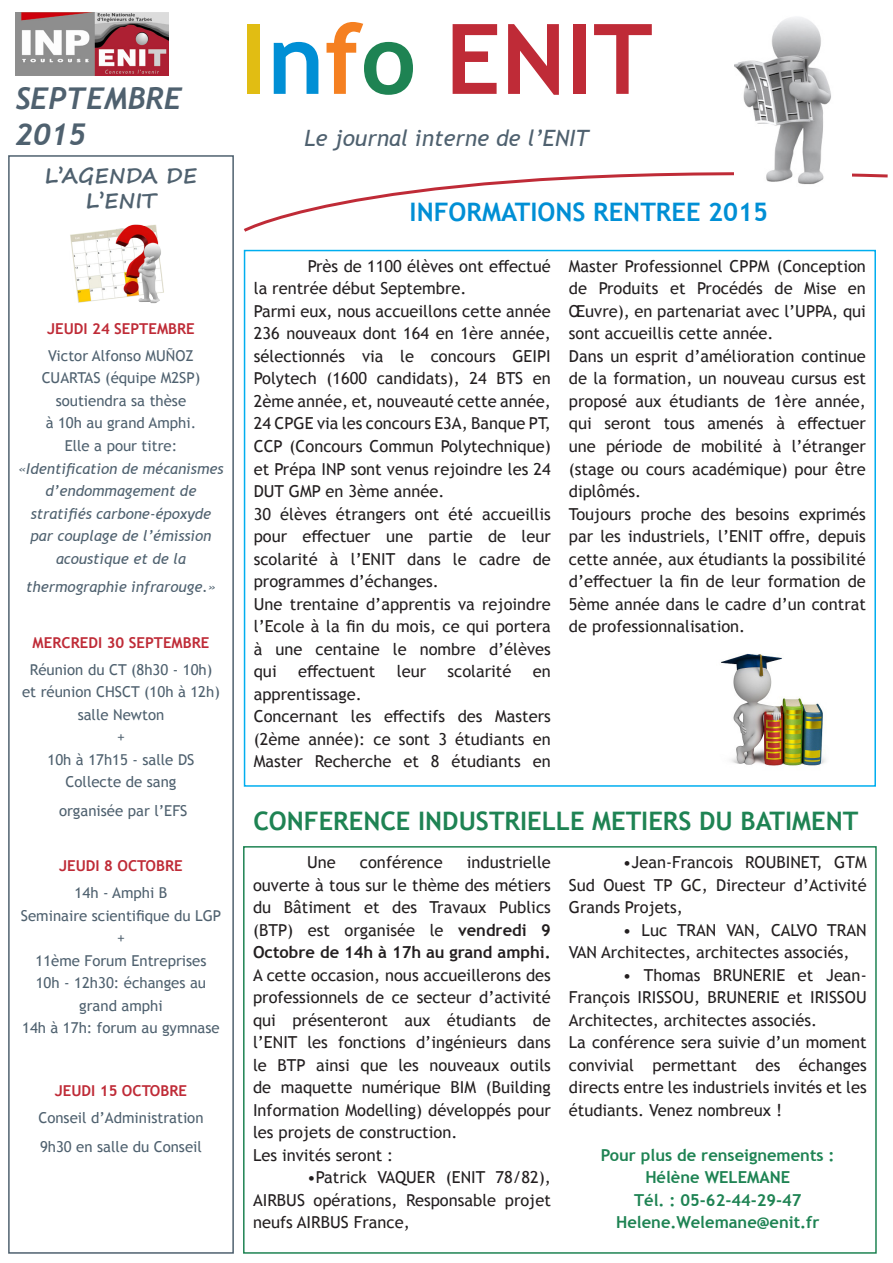
<style>
.page{position:relative;width:893px;height:1263px;background:#fff}
.page>*{position:absolute;margin:0;border:0;box-sizing:border-box;transform-origin:0 0}
.t1{font:700 97.5px "Trebuchet MS";color:#bf2b37}
.t2{font:italic 700 30px/36px "Trebuchet";color:#4f616f}
.t3{font:700 25.5px "Trebuchet MS";color:#1e8353}
.t4{font:700 25.5px "Trebuchet MS";color:#008fd5}
.t5{font:italic 22.5px "Trebuchet MS";color:#4f616f}
.t6{font:700 21px/25.2px "Segoe Print";color:#4f616f;text-align:center}
.t7{font:16.5px/22.5px "Trebuchet MS";color:#231f20;text-align:justify}
.t8{font:700 16.5px "Trebuchet MS";color:#1e8353}
.t9{font:15px/22.5px "Trebuchet MS";color:#4f616f;text-align:center}
.t10{font:italic 15px/22.5px "Trebuchet MS";color:#4f616f;text-align:center}
.t11{font:700 15px "Trebuchet MS";color:#bf2b37}
.s1{color:#e1bd13}
.s2{color:#008fd5}
.s3{color:#f58021}
.s4{color:#1e8353}
.s5{font-weight:700}
</style>
<div class="page">
<div style="left:8px;top:155px;width:226px;height:1099px;border:2px solid #4f616f"></div>
<div style="left:244px;top:250px;width:632px;height:537px;border:2px solid #00aeef"></div>
<div style="left:243px;top:846px;width:634px;height:408px;border:2px solid #1e8353"></div>
<svg style="left:244px;top:172px;width:644px;height:60px"></svg>
<img style="left:734px;top:17px;width:117px;height:183px">
<img style="left:70px;top:224px;width:94px;height:80px">
<img style="left:720px;top:653px;width:106px;height:113px">
<img style="left:16px;top:13px;width:152px;height:63px">
<p class="t2" style="left:16px;top:80px;width:168px">SEPTEMBRE<br>2015</p>
<p class="t6" style="left:45px;top:162px;width:154px">L’AGENDA DE<br>L’ENIT</p>
<p class="t11" style="left:47px;top:319px;width:149px">JEUDI 24 SEPTEMBRE</p>
<p class="t9" style="left:42px;top:344px;width:160px">Victor Alfonso MUÑOZ<br>CUARTAS (équipe M2SP) soutiendra sa thèse</p>
<p class="t9" style="left:46px;top:412px;width:152px">à 10h au grand Amphi.</p>
<p class="t9" style="left:65px;top:434px;width:114px">Elle a pour titre:</p>
<p class="t10" style="left:18px;top:457px;width:207px">«Identification de mécanismes d’endommagement de stratifiés carbone-époxyde par couplage de l’émission acoustique et de la</p>
<p class="t10" style="left:26px;top:575px;width:191px">thermographie infrarouge.»</p>
<p class="t11" style="left:33px;top:633px;width:178px">MERCREDI 30 SEPTEMBRE</p>
<p class="t9" style="left:30px;top:658px;width:184px">Réunion du CT (8h30 - 10h)</p>
<p class="t9" style="left:22px;top:680px;width:199px">et réunion CHSCT (10h à 12h)</p>
<p class="t9" style="left:78px;top:703px;width:88px">salle Newton</p>
<p class="t9" style="left:117px;top:725px;width:9px">+</p>
<p class="t9" style="left:48px;top:748px;width:148px">10h à 17h15 - salle DS</p>
<p class="t9" style="left:66px;top:770px;width:112px">Collecte de sang</p>
<p class="t9" style="left:59px;top:799px;width:130px">organisée par l’EFS</p>
<p class="t11" style="left:59px;top:856px;width:125px">JEUDI 8 OCTOBRE</p>
<p class="t9" style="left:75px;top:881px;width:94px">14h - Amphi B</p>
<p class="t9" style="left:21px;top:904px;width:202px">Seminaire scientifique du LGP</p>
<p class="t9" style="left:117px;top:926px;width:9px">+</p>
<p class="t9" style="left:36px;top:949px;width:172px">11ème Forum Entreprises</p>
<p class="t9" style="left:36px;top:971px;width:172px">10h - 12h30: échanges au grand amphi</p>
<p class="t9" style="left:22px;top:1016px;width:199px">14h à 17h: forum au gymnase</p>
<p class="t11" style="left:55px;top:1081px;width:134px">JEUDI 15 OCTOBRE</p>
<p class="t9" style="left:38px;top:1106px;width:167px">Conseil d’Administration</p>
<p class="t9" style="left:40px;top:1135px;width:163px">9h30 en salle du Conseil</p>
<p class="t1" style="left:240px;top:-2px;width:414px"><span class="s1">I</span><span class="s2">n</span><span class="s3">f</span><span class="s4">o</span> ENIT</p>
<p class="t5" style="left:304px;top:125px;width:286px">Le journal interne de l’ENIT</p>
<p class="t4" style="left:410px;top:196px;width:360px">INFORMATIONS RENTREE 2015</p>
<p class="t7" style="left:254px;top:255px;width:299px;text-indent:54px">Près de 1100 élèves ont effectué la rentrée début Septembre.</p>
<p class="t7" style="left:254px;top:300px;width:299px">Parmi eux, nous accueillons cette année 236 nouveaux dont 164 en 1ère année, sélectionnés via le concours GEIPI Polytech (1600 candidats), 24 BTS en 2ème année, et, nouveauté cette année, 24 CPGE via les concours E3A, Banque PT, CCP (Concours Commun Polytechnique) et Prépa INP sont venus rejoindre les 24<br>DUT GMP en 3ème année.</p>
<p class="t7" style="left:254px;top:502px;width:299px">30 élèves étrangers ont été accueillis pour effectuer une partie de leur scolarité à l’ENIT dans le cadre de programmes d’échanges.</p>
<p class="t7" style="left:254px;top:592px;width:299px">Une trentaine d’apprentis va rejoindre l’Ecole à la fin du mois, ce qui portera à une centaine le nombre d’élèves qui</p>
<p class="t7" style="left:298px;top:660px;width:79px">effectuent</p>
<p class="t7" style="left:397px;top:660px;width:31px">leur</p>
<p class="t7" style="left:448px;top:660px;width:65px">scolarité</p>
<p class="t7" style="left:533px;top:660px;width:20px">en</p>
<p class="t7" style="left:254px;top:682px;width:110px">apprentissage.</p>
<p class="t7" style="left:254px;top:705px;width:299px">Concernant les effectifs des Masters (2ème année): ce sont 3 étudiants en Master Recherche et 8 étudiants en</p>
<p class="t7" style="left:569px;top:255px;width:299px">Master Professionnel CPPM (Conception de Produits et Procédés de Mise en Œuvre), en partenariat avec l’UPPA, qui sont accueillis cette année.</p>
<p class="t7" style="left:569px;top:345px;width:299px">Dans un esprit d’amélioration continue de la formation, un nouveau cursus est proposé aux étudiants de 1ère année, qui seront tous amenés à effectuer une période de mobilité à l’étranger (stage ou cours académique) pour être diplômés.</p>
<p class="t7" style="left:569px;top:502px;width:299px">Toujours proche des besoins exprimés par les industriels, l’ENIT offre, depuis cette année, aux étudiants la possibilité d’effectuer la fin de leur formation de 5ème année dans le cadre d’un contrat de professionnalisation.</p>
<p class="t3" style="left:253px;top:805px;width:606px">CONFERENCE INDUSTRIELLE METIERS DU BATIMENT</p>
<p class="t7" style="left:307px;top:851px;width:30px">Une</p>
<p class="t7" style="left:360px;top:851px;width:84px">conférence</p>
<p class="t7" style="left:253px;top:851px;width:299px;text-indent:214px">industrielle ouverte à tous sur le thème des métiers du Bâtiment et des Travaux Publics (BTP) est organisée le <span class="s5">vendredi 9<br>Octobre de 14h à 17h au grand amphi.<br></span>A cette occasion, nous accueillerons des professionnels de ce secteur d’activité qui présenteront aux étudiants de l’ENIT les fonctions d’ingénieurs dans le BTP ainsi que les nouveaux outils de maquette numérique BIM (Building Information Modelling) développés pour les projets de construction.</p>
<p class="t7" style="left:253px;top:1143px;width:142px">Les invités seront :</p>
<p class="t7" style="left:253px;top:1166px;width:299px;text-indent:54px">•Patrick VAQUER (ENIT 78/82), AIRBUS opérations, Responsable projet neufs AIRBUS France,</p>
<p class="t7" style="left:569px;top:851px;width:299px;text-indent:54px">•Jean-Francois ROUBINET, GTM Sud Ouest TP GC, Directeur d’Activité Grands Projets,</p>
<p class="t7" style="left:569px;top:918px;width:299px;text-indent:54px">• Luc TRAN VAN, CALVO TRAN<br>VAN Architectes, architectes associés,</p>
<p class="t7" style="left:569px;top:963px;width:299px;text-indent:54px">• Thomas BRUNERIE et Jean-François IRISSOU, BRUNERIE et IRISSOU Architectes, architectes associés.</p>
<p class="t7" style="left:569px;top:1031px;width:299px">La conférence sera suivie d’un moment convivial permettant des échanges directs entre les industriels invités et les étudiants. Venez nombreux !</p>
<p class="t8" style="left:601px;top:1144px;width:235px">Pour plus de renseignements :</p>
<p class="t8" style="left:645px;top:1167px;width:146px">Hélène WELEMANE</p>
<p class="t8" style="left:634px;top:1189px;width:169px">Tél. : 05-62-44-29-47</p>
<p class="t8" style="left:616px;top:1212px;width:205px">Helene.Welemane@enit.fr</p>
</div>
